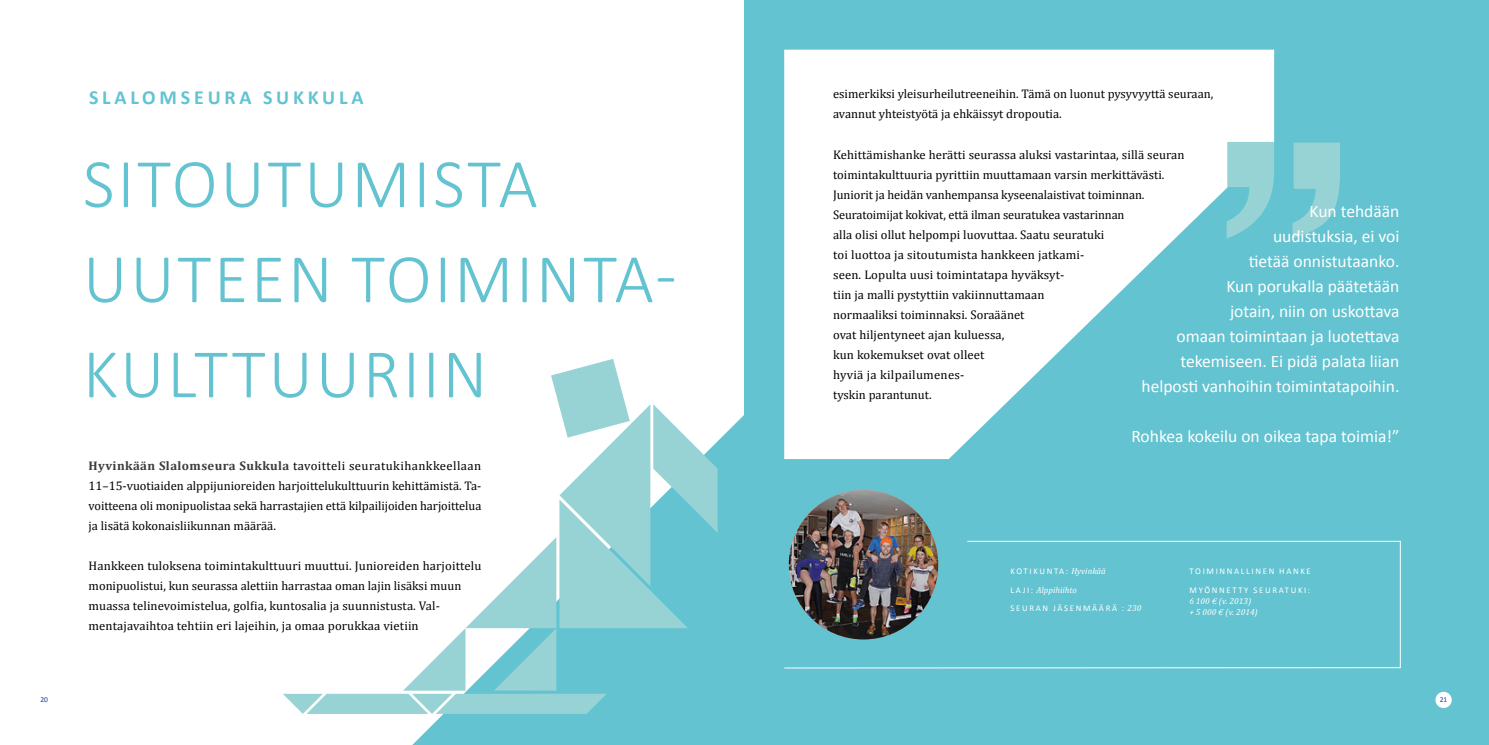
<style>
.page{position:relative;width:1489px;height:745px;background:#fff}
.page>*{position:absolute;margin:0;border:0;box-sizing:border-box;transform-origin:0 0}
.t1{font:300 70px/95px "Calibri";letter-spacing:.04em;color:#63c3d1}
.t2{font:700 20px "Calibri";letter-spacing:.19em;color:#63c3d1}
.t3{font:17.5px/25px "Calibri";color:#fff;text-align:right}
.t4{font:12.5px/20px "Cambria";color:#000}
.t5{font:8.75px/18.4px "Calibri";letter-spacing:.19em;color:#fff}
.t6{font:italic 8.75px/11.2px "Cambria";color:#fff}
.t7{font:7.5px "Calibri";color:#164194}
.s1{font-weight:700;color:#3c3c3b}
.s2{font-family:"Cambria";font-style:italic}
.s3{font-family:"Calibri";font-style:normal}
</style>
<div class="page">
<svg style="left:302px;top:415px;width:442px;height:329px;fill:#63c3d1"></svg>
<svg style="left:283px;top:359px;width:434px;height:354px"></svg>
<div style="left:744px;top:0;width:744px;height:744px;background:#63c3d1"></div>
<svg style="left:784px;top:50px;width:489px;height:409px;fill:#fff"></svg>
<div style="left:1435px;top:691px;width:16px;height:16px;background:#fff;border-radius:50%"></div>
<img style="left:788px;top:489px;width:150px;height:150px;border-radius:75px">
<svg style="left:784px;top:540px;width:616px;height:128px"></svg>
<svg style="left:1226px;top:142px;width:113px;height:96px"></svg>
<h2 class="t2" style="left:89px;top:84px;width:276px">SLALOMSEURA SUKKULA</h2>
<h1 class="t1" style="left:83px;top:135px;width:595px">SITOUTUMISTA<br>UUTEEN TOIMINTA-<br>KULTTUURIIN</h1>
<p class="t4" style="left:833px;top:84px;width:382px">esimerkiksi yleisurheilutreeneihin. Tämä on luonut pysyvyyttä seuraan, avannut yhteistyötä ja ehkäissyt dropoutia.</p>
<p class="t4" style="left:833px;top:144px;width:353px">Kehittämishanke herätti seurassa aluksi vastarintaa, sillä seuran toimintakulttuuria pyrittiin muuttamaan varsin merkittävästi.<br>Juniorit ja heidän vanhempansa kyseenalaistivat toiminnan.<br>Seuratoimijat kokivat, että ilman seuratukea vastarinnan<br>alla olisi ollut helpompi luovuttaa. Saatu seuratuki<br>toi luottoa ja sitoutumista hankkeen jatkami-<br>seen. Lopulta uusi toimintatapa hyväksyt-<br>tiin ja malli pystyttiin vakiinnuttamaan<br>normaaliksi toiminnaksi. Soraäänet<br>ovat hiljentyneet ajan kuluessa,<br>kun kokemukset ovat olleet<br>hyviä ja kilpailumenes-<br>tyskin parantunut.</p>
<h3 class="t3" style="left:1141px;top:199px;width:259px">Kun tehdään<br>uudistuksia, ei voi<br>tietää onnistutaanko.<br>Kun porukalla päätetään<br>jotain, niin on uskottava<br>omaan toimintaan ja luotettava tekemiseen. Ei pidä palata liian helposti vanhoihin toimintatapoihin.</h3>
<h3 class="t3" style="left:1131px;top:424px;width:269px">Rohkea kokeilu on oikea tapa toimia!”</h3>
<p class="t4" style="left:89px;top:455px;width:394px;text-align:justify"><span class="s1">Hyvinkään Slalomseura Sukkula</span> tavoitteli seuratukihankkeellaan 11–15-vuotiaiden alppijunioreiden harjoittelukulttuurin kehittämistä. Ta&shy;voitteena oli monipuolistaa sekä harrastajien että kilpailijoiden harjoittelua ja lisätä kokonaisliikunnan määrää.</p>
<p class="t4" style="left:89px;top:555px;width:394px">Hankkeen tuloksena toimintakulttuuri muuttui. Junioreiden harjoittelu monipuolistui, kun seurassa alettiin harrastaa oman lajin lisäksi muun muassa telinevoimistelua, golfia, kuntosalia ja suunnistusta. Val&shy;mentajavaihtoa tehtiin eri lajeihin, ja omaa porukkaa vietiin</p>
<p class="t5" style="left:1010px;top:562px;width:97px">KOTIKUNTA: <span class="s2">Hyvinkää</span></p>
<p class="t6" style="left:1010px;top:583px;width:68px"><span class="s3">L A J I :</span> Alppihiihto</p>
<p class="t5" style="left:1010px;top:598px;width:132px">SEURAN JÄSENMÄÄRÄ : <span class="s2">230</span></p>
<p class="t5" style="left:1189px;top:562px;width:123px">TOIMINNALLINEN HANKE<br>MYÖNNETTY SEURATUKI:</p>
<p class="t6" style="left:1189px;top:595px;width:70px">6 100 € (v. 2013) + 5 000 € (v. 2014)</p>
<p class="t7" style="left:41px;top:694px;width:9px">20</p>
<p class="t7" style="left:1439px;top:694px;width:9px">21</p>
</div>
